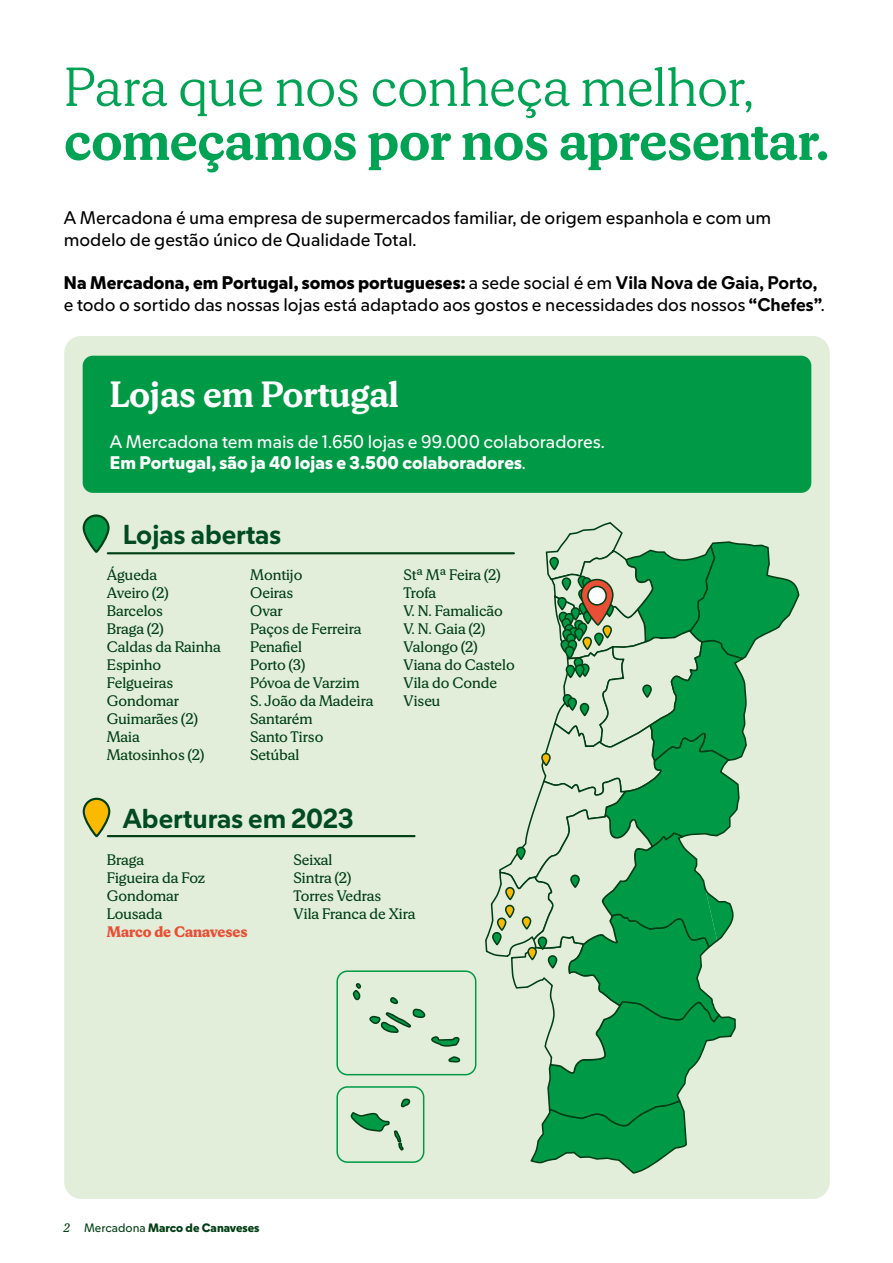
<style>
.page{position:relative;width:893px;height:1263px;background:#fff}
.page>*{position:absolute;margin:0;border:0;box-sizing:border-box;transform-origin:0 0}
.t1{font:700 54px "Mercadona Serif";letter-spacing:-.005em;color:#00a254}
.t2{font:300 54px "Mercadona Serif";letter-spacing:-.01em;color:#00a254}
.t3{font:700 36px "Mercadona Serif";color:#fff}
.t4{font:700 27px "Mercadona Sans";color:#004b22}
.t5{font:18px/21.6px "Mercadona Sans";color:#000}
.t6{font:18px/21.6px "Mercadona Sans";color:#fff}
.t7{font:15px/18px "Mercadona Serif";color:#003e15}
.t8{font:800 15px "Mercadona Serif";color:#e94f35}
.t9{font:800 12px "Mercadona Sans";color:#003e15}
.s1{font-weight:800}
.s2{font-weight:700}
.s3{font-family:"Mercadona Serif";font-weight:400;font-style:italic}
.s4{font-weight:400}
</style>
<div class="page">
<div style="left:64px;top:336px;width:766px;height:863px;background:#e2eeda;border-radius:17px"></div>
<div style="left:83px;top:356px;width:728px;height:137px;background:#009a47;border-radius:10px"></div>
<svg style="left:82px;top:514px;width:29px;height:41px"></svg>
<svg style="left:82px;top:797px;width:29px;height:41px"></svg>
<hr style="left:108px;top:552px;width:406px;height:2px;background:#003e15">
<hr style="left:108px;top:835px;width:307px;height:2px;background:#003e15">
<svg style="left:336px;top:1086px;width:88px;height:77px"></svg>
<svg style="left:336px;top:970px;width:140px;height:105px"></svg>
<svg style="left:485px;top:522px;width:314px;height:652px"></svg>
<h1 class="t2" style="left:64px;top:49px;width:692px">Para que nos conheça melhor,</h1>
<h1 class="t1" style="left:64px;top:101px;width:767px">começamos por nos apresentar.</h1>
<p class="t5" style="left:64px;top:206px;width:709px">A Mercadona é uma empresa de supermercados familiar, de origem espanhola e com um modelo de gestão único de Qualidade Total.</p>
<p class="t5" style="left:64px;top:271px;width:763px"><span class="s1">Na Mercadona, em Portugal, somos portugueses:</span> a sede social é em <span class="s2">Vila Nova de Gaia, Porto, </span>e todo o sortido das nossas lojas está adaptado aos gostos e necessidades dos nossos <span class="s2">“Chefes”</span>.</p>
<h2 class="t3" style="left:110px;top:368px;width:290px">Lojas em Portugal</h2>
<p class="t6" style="left:110px;top:430px;width:497px">A Mercadona tem mais de 1.650 lojas e 99.000 colaboradores.<br><span class="s1">Em Portugal, são ja 40 lojas e 3.500 colaboradores</span>.</p>
<h3 class="t4" style="left:123px;top:515px;width:160px">Lojas abertas</h3>
<p class="t7" style="left:107px;top:565px;width:115px">Águeda<br>Aveiro (2)<br>Barcelos<br>Braga (2)<br>Caldas da Rainha<br>Espinho<br>Felgueiras<br>Gondomar<br>Guimarães (2)<br>Maia<br>Matosinhos (2)</p>
<p class="t7" style="left:250px;top:565px;width:125px">Montijo<br>Oeiras<br>Ovar<br>Paços de Ferreira<br>Penafiel<br>Porto (3)<br>Póvoa de Varzim<br>S. João da Madeira<br>Santarém<br>Santo Tirso<br>Setúbal</p>
<p class="t7" style="left:403px;top:565px;width:113px">Stª Mª Feira (2)<br>Trofa<br>V. N. Famalicão<br>V. N. Gaia (2)<br>Valongo (2)<br>Viana do Castelo<br>Vila do Conde<br>Viseu</p>
<h3 class="t4" style="left:123px;top:799px;width:232px">Aberturas em 2023</h3>
<p class="t7" style="left:107px;top:849px;width:100px">Braga<br>Figueira da Foz<br>Gondomar<br>Lousada</p>
<p class="t8" style="left:107px;top:920px;width:142px">Marco de Canaveses</p>
<p class="t7" style="left:294px;top:849px;width:123px">Seixal<br>Sintra (2)<br>Torres Vedras<br>Vila Franca de Xira</p>
<p class="t9" style="left:64px;top:1219px;width:197px"><span class="s3">2</span> <span class="s4">Mercadona</span> Marco de Canaveses</p>
</div>
